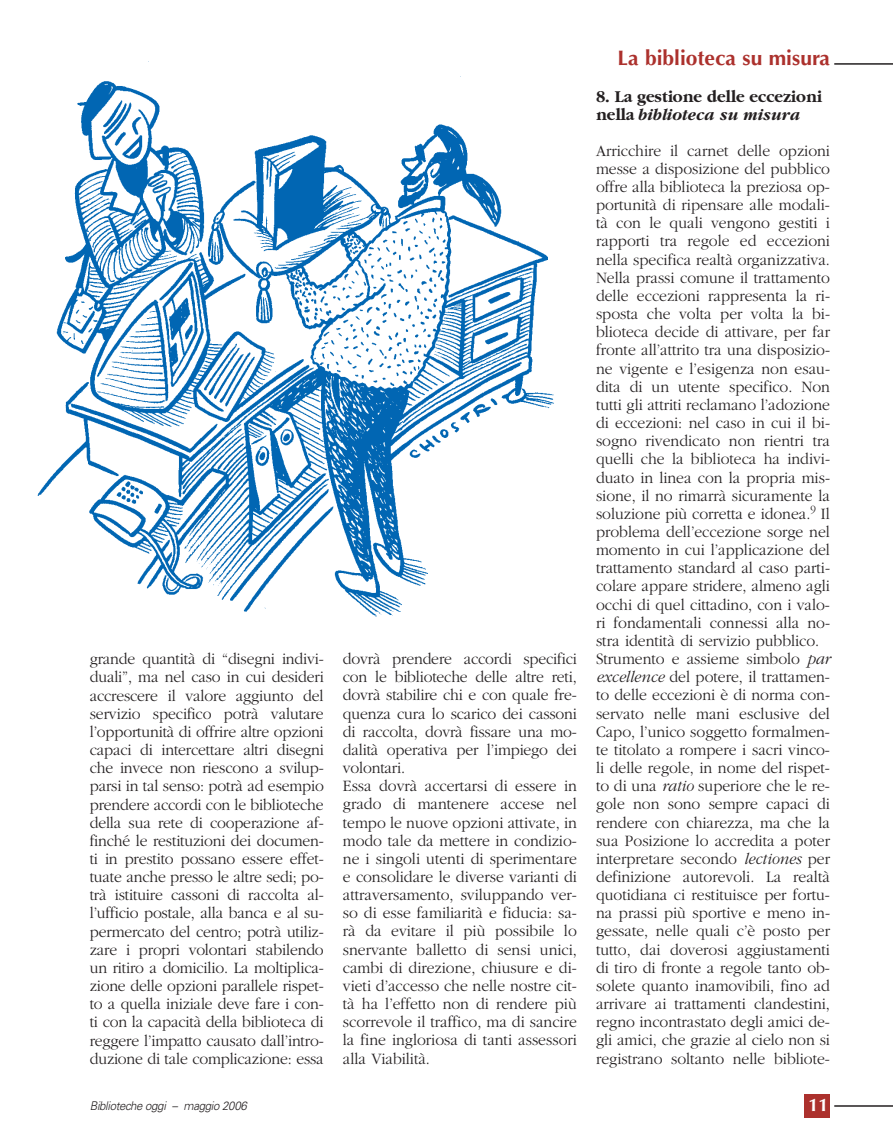
<style>
.page{position:relative;width:893px;height:1148px;background:#fff}
.page>*{position:absolute;margin:0;border:0;box-sizing:border-box;transform-origin:0 0}
.t1{font:700 21px "Optima";color:#ac312d}
.t2{font:700 18px "Optima";color:#fff}
.t3{font:700 17.25px/18.1px "Garamond";color:#231f20;scale:.95 1}
.t4{font:300 16.5px/18.1px "Garamond";color:#231f20;scale:.95 1}
.t5{font:italic 300 12px "Univers";letter-spacing:-.03em;color:#231f20;scale:.95 1}
.s1{font-style:italic}
</style>
<div class="page">
<div style="left:804px;top:1094px;width:26px;height:23px;background:#ac312d"></div>
<hr style="left:834px;top:1105px;width:58px;height:1px;background:#231f20">
<hr style="left:834px;top:63px;width:58px;height:2px;background:#231f20">
<img style="left:37px;top:61px;width:517px;height:556px">
<p class="t4" style="left:90px;top:651px;width:248px;text-align:justify">grande quantità di “disegni indivi&shy;duali”, ma nel caso in cui desideri accrescere il valore aggiunto del servizio specifico potrà valutare l’opportunità di offrire altre opzioni capaci di intercettare altri disegni che invece non riescono a svilup&shy;parsi in tal senso: potrà ad esempio prendere accordi con le biblioteche della sua rete di cooperazione af&shy;finché le restituzioni dei documen&shy;ti in prestito possano essere effet&shy;tuate anche presso le altre sedi; po&shy;trà istituire cassoni di raccolta al&shy;l’ufficio postale, alla banca e al su&shy;permercato del centro; potrà utiliz&shy;zare i propri volontari stabilendo un ritiro a domicilio. La moltiplica&shy;zione delle opzioni parallele rispet&shy;to a quella iniziale deve fare i con&shy;ti con la capacità della biblioteca di reggere l’impatto causato dall’intro&shy;duzione di tale complicazione: essa</p>
<p class="t4" style="left:343px;top:651px;width:248px">dovrà prendere accordi specifici con le biblioteche delle altre reti, dovrà stabilire chi e con quale fre&shy;quenza cura lo scarico dei cassoni di raccolta, dovrà fissare una mo&shy;dalità operativa per l’impiego dei volontari.<br>Essa dovrà accertarsi di essere in grado di mantenere accese nel tempo le nuove opzioni attivate, in modo tale da mettere in condizio&shy;ne i singoli utenti di sperimentare e consolidare le diverse varianti di attraversamento, sviluppando ver&shy;so di esse familiarità e fiducia: sa&shy;rà da evitare il più possibile lo snervante balletto di sensi unici, cambi di direzione, chiusure e di&shy;vieti d’accesso che nelle nostre cit&shy;tà ha l’effetto non di rendere più scorrevole il traffico, ma di sancire la fine ingloriosa di tanti assessori alla Viabilità.</p>
<p class="t5" style="left:90px;top:1100px;width:167px">Biblioteche oggi – maggio 2006</p>
<p class="t1" style="left:617px;top:49px;width:214px">La biblioteca su misura</p>
<p class="t3" style="left:596px;top:88px;width:239px">8. La gestione delle eccezioni nella <span class="s1">biblioteca su misura</span></p>
<p class="t4" style="left:596px;top:143px;width:248px">Arricchire il carnet delle opzioni messe a disposizione del pubblico offre alla biblioteca la preziosa op&shy;portunità di ripensare alle modali&shy;tà con le quali vengono gestiti i rapporti tra regole ed eccezioni nella specifica realtà organizzativa.<br>Nella prassi comune il trattamento delle eccezioni rappresenta la ri&shy;sposta che volta per volta la bi&shy;blioteca decide di attivare, per far fronte all’attrito tra una disposizio&shy;ne vigente e l’esigenza non esau&shy;dita di un utente specifico. Non tutti gli attriti reclamano l’adozione di eccezioni: nel caso in cui il bi&shy;sogno rivendicato non rientri tra quelli che la biblioteca ha indivi&shy;duato in linea con la propria mis&shy;sione, il no rimarrà sicuramente la soluzione più corretta e idonea.<sup>9</sup> Il problema dell’eccezione sorge nel momento in cui l’applicazione del trattamento standard al caso parti&shy;colare appare stridere, almeno agli occhi di quel cittadino, con i valo&shy;ri fondamentali connessi alla no&shy;stra identità di servizio pubblico.<br>Strumento e assieme simbolo <span class="s1">par excellence</span> del potere, il trattamen&shy;to delle eccezioni è di norma con&shy;servato nelle mani esclusive del Capo, l’unico soggetto formalmen&shy;te titolato a rompere i sacri vinco&shy;li delle regole, in nome del rispet&shy;to di una <span class="s1">ratio</span> superiore che le re&shy;gole non sono sempre capaci di rendere con chiarezza, ma che la sua Posizione lo accredita a poter interpretare secondo <span class="s1">lectiones</span> per definizione autorevoli. La realtà quotidiana ci restituisce per fortu&shy;na prassi più sportive e meno in&shy;gessate, nelle quali c’è posto per tutto, dai doverosi aggiustamenti di tiro di fronte a regole tanto ob&shy;solete quanto inamovibili, fino ad arrivare ai trattamenti clandestini, regno incontrastato degli amici de&shy;gli amici, che grazie al cielo non si registrano soltanto nelle bibliote-</p>
<p class="t2" style="left:808px;top:1097px;width:22px">11</p>
</div>
